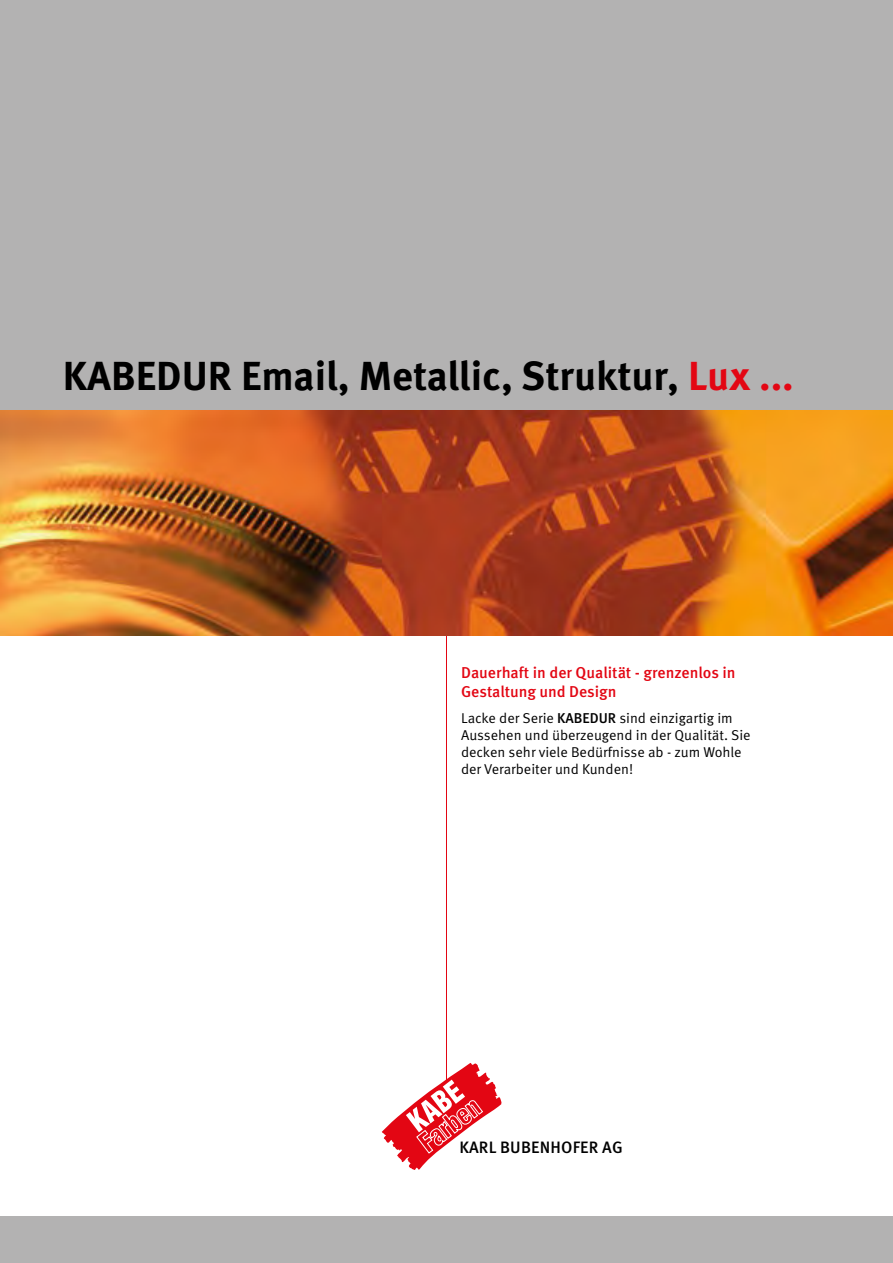
<style>
.page{position:relative;width:893px;height:1263px;background:#fff}
.page>*{position:absolute;margin:0;border:0;box-sizing:border-box;transform-origin:0 0}
.t1{font:700 40.5px "Meta OT";color:#000}
.t2{font:500 16.5px "Meta OT";letter-spacing:.01em;color:#000}
.t3{font:500 15.75px/18.9px "Meta OT";color:#e30613}
.t4{font:14.25px/17.1px "Meta OT";color:#000}
.s1{color:#e30613}
.s2{font-weight:500}
</style>
<div class="page">
<div style="left:0;top:0;width:893px;height:604px;background:#b3b2b2"></div>
<hr style="left:446px;top:634px;width:1px;height:446px;background:#e30613">
<div style="left:0;top:1216px;width:893px;height:47px;background:#b3b2b2"></div>
<svg style="left:382px;top:1063px;width:120px;height:107px"></svg>
<img style="left:0;top:411px;width:893px;height:225px">
<h1 class="t1" style="left:63px;top:350px;width:732px">KABEDUR Email, Metallic, Struktur, <span class="s1">Lux ...</span></h1>
<p class="t3" style="left:461px;top:663px;width:276px">Dauerhaft in der Qualität - grenzenlos in<br>Gestaltung und Design</p>
<p class="t4" style="left:461px;top:709px;width:291px">Lacke der Serie <span class="s2">KABEDUR</span> sind einzigartig im Aussehen und überzeugend in der Qualität. Sie decken sehr viele Bedürfnisse ab - zum Wohle der Verarbeiter und Kunden!</p>
<p class="t2" style="left:459px;top:1137px;width:165px">KARL BUBENHOFER AG</p>
</div>
